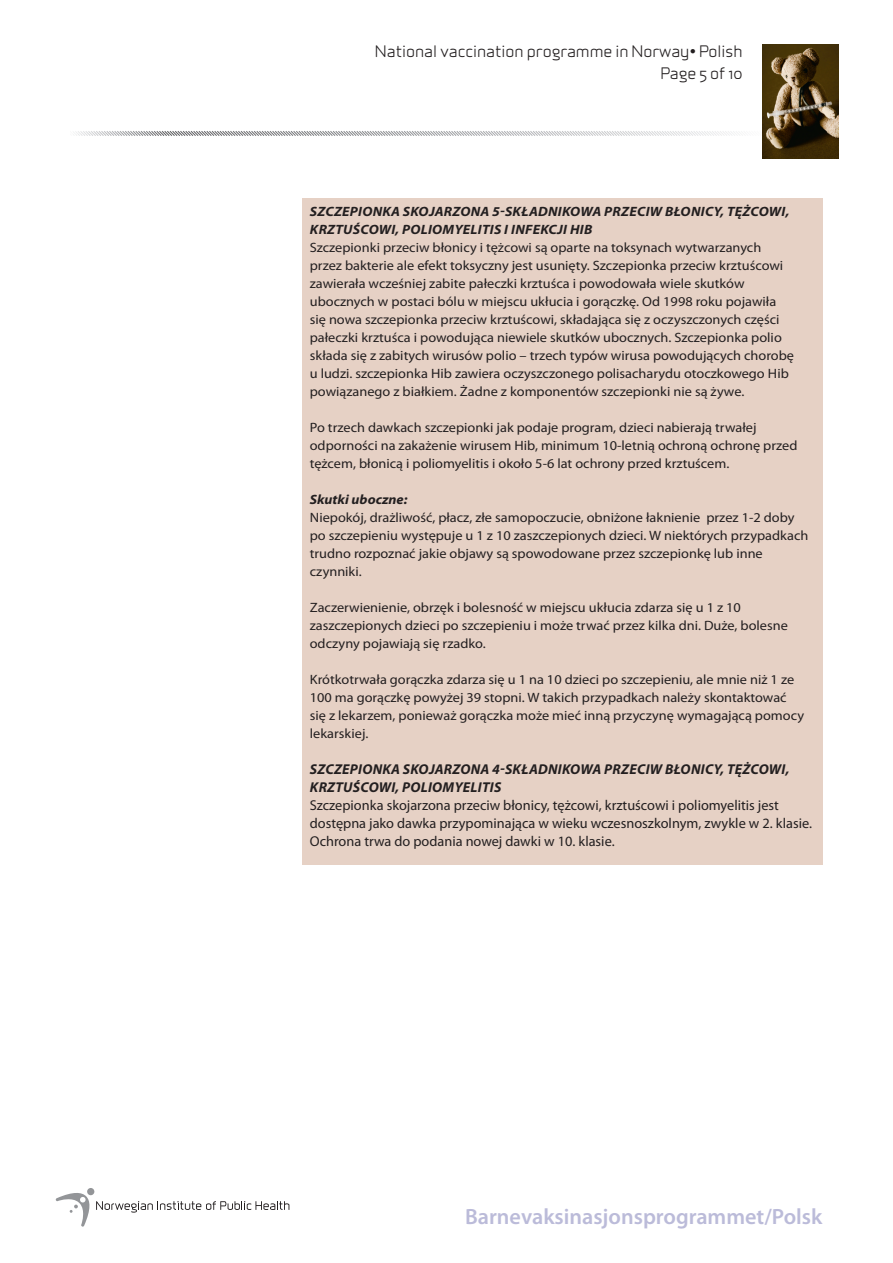
<style>
.page{position:relative;width:893px;height:1263px;background:#fff}
.page>*{position:absolute;margin:0;border:0;box-sizing:border-box;transform-origin:0 0}
.t1{font:600 22.2px "Myriad Pro";color:#bbbbd9}
.t2{font:15px/22.5px "Infinity ST Medium";color:#231f20;text-align:right}
.Brødtekst{font:14.25px/18px "Myriad Pro";color:#231f20}
.Overskrift_italic_br{font:italic 700 14.25px/18px "Myriad Pro";letter-spacing:.02em;color:#231f20}
.Brødtekst-2{font:13.5px/18px "Myriad Pro";color:#231f20;scale:1.06 1}
.Overskrift_italic_br-2{font:italic 700 13.5px/18px "Myriad Pro";letter-spacing:.02em;color:#231f20;scale:1.06 1}
.Overskrift_italic_br-3{font:italic 700 13.5px "Myriad Pro";color:#231f20;scale:1.06 1}
</style>
<div class="page">
<div style="left:87px;top:1188px;width:8px;height:7px;background:#939598;border-radius:50%"></div>
<svg style="left:56px;top:1191px;width:233px;height:35px"></svg>
<svg style="left:73px;top:131px;width:667px;height:5px"></svg>
<img style="left:762px;top:44px;width:77px;height:114px">
<div style="left:302px;top:198px;width:520px;height:666px;background:#e6d1c5"></div>
<p class="t2" style="left:375px;top:39px;width:369px">National vaccination programme in Norway• Polish<br>Page 5 of 10</p>
<p class="Overskrift_italic_br-2" style="left:310px;top:202px;width:454px">SZCZEPIONKA SKOJARZONA 5-SKŁADNIKOWA PRZECIW BŁONICY, TĘŻCOWI,<br>KRZTUŚCOWI, POLIOMYELITIS I INFEKCJI HIB</p>
<p class="Brødtekst-2" style="left:310px;top:238px;width:458px">Szczepionki przeciw błonicy i tężcowi są oparte na toksynach wytwarzanych przez bakterie ale efekt toksyczny jest usunięty. Szczepionka przeciw krztuścowi zawierała wcześniej zabite pałeczki krztuśca i powodowała wiele skutków ubocznych w postaci bólu w miejscu ukłucia i gorączkę. Od 1998 roku pojawiła się nowa szczepionka przeciw krztuścowi, składająca się z oczyszczonych części pałeczki krztuśca i powodująca niewiele skutków ubocznych. Szczepionka polio składa się z zabitych wirusów polio – trzech typów wirusa powodujących chorobę u ludzi. szczepionka Hib zawiera oczyszczonego polisacharydu otoczkowego Hib powiązanego z białkiem. Żadne z komponentów szczepionki nie są żywe.</p>
<p class="Brødtekst-2" style="left:310px;top:418px;width:462px">Po trzech dawkach szczepionki jak podaje program, dzieci nabierają trwałej odporności na zakażenie wirusem Hib, minimum 10-letnią ochroną ochronę przed tężcem, błonicą i poliomyelitis i około 5-6 lat ochrony przed krztuścem.</p>
<p class="Overskrift_italic_br-3" style="left:310px;top:491px;width:94px">Skutki uboczne:</p>
<p class="Brødtekst-2" style="left:310px;top:508px;width:472px">Niepokój, drażliwość, płacz, złe samopoczucie, obniżone łaknienie przez 1-2 doby po szczepieniu występuje u 1 z 10 zaszczepionych dzieci. W niektórych przypadkach trudno rozpoznać jakie objawy są spowodowane przez szczepionkę lub inne czynniki.</p>
<p class="Brødtekst-2" style="left:310px;top:598px;width:452px">Zaczerwienienie, obrzęk i bolesność w miejscu ukłucia zdarza się u 1 z 10 zaszczepionych dzieci po szczepieniu i może trwać przez kilka dni. Duże, bolesne odczyny pojawiają się rzadko.</p>
<p class="Brødtekst-2" style="left:310px;top:670px;width:468px">Krótkotrwała gorączka zdarza się u 1 na 10 dzieci po szczepieniu, ale mnie niż 1 ze 100 ma gorączkę powyżej 39 stopni. W takich przypadkach należy skontaktować się z lekarzem, ponieważ gorączka może mieć inną przyczynę wymagającą pomocy lekarskiej.</p>
<p class="Overskrift_italic_br" style="left:310px;top:760px;width:481px">SZCZEPIONKA SKOJARZONA 4-SKŁADNIKOWA PRZECIW BŁONICY, TĘŻCOWI,<br>KRZTUŚCOWI, POLIOMYELITIS</p>
<p class="Brødtekst" style="left:310px;top:796px;width:504px">Szczepionka skojarzona przeciw błonicy, tężcowi, krztuścowi i poliomyelitis jest dostępna jako dawka przypominająca w wieku wczesnoszkolnym, zwykle w 2. klasie.<br>Ochrona trwa do podania nowej dawki w 10. klasie.</p>
<h1 class="t1" style="left:465px;top:1202px;width:359px">Barnevaksinasjonsprogrammet/Polsk</h1>
</div>
